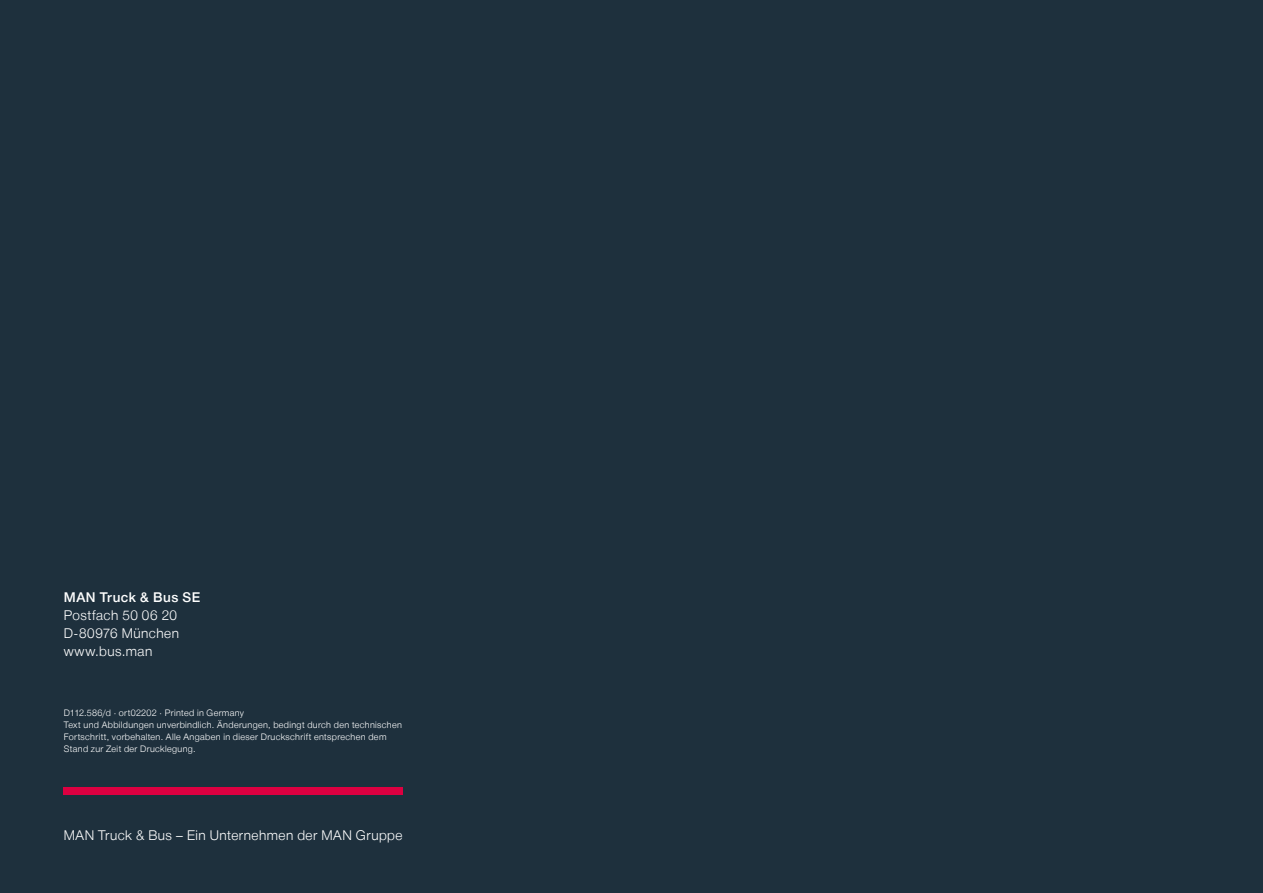
<style>
.page{position:relative;width:1263px;height:893px;background:#1e303d}
.page>*{position:absolute;margin:0;border:0;box-sizing:border-box;transform-origin:0 0}
.t1{font:300 13.5px/18px "Man Global";letter-spacing:.035em;color:#fff}
.t2{font:500 13.5px "Man Global";letter-spacing:.04em;color:#fff}
.t3{font:300 9px/12px "Man Global";letter-spacing:.04em;color:#fff}
</style>
<div class="page">
<div style="left:64px;top:787px;width:339px;height:8px;background:#dd0041"></div>
<h1 class="t2" style="left:64px;top:588px;width:138px">MAN Truck &amp; Bus SE</h1>
<h1 class="t1" style="left:64px;top:606px;width:117px">Postfach 50 06 20<br>D-80976 München www.bus.man</h1>
<p class="t3" style="left:64px;top:706px;width:340px">D112.586/d · ort02202 · Printed in Germany<br>Text und Abbildungen unverbindlich. Änderungen, bedingt durch den technischen Fortschritt, vorbehalten. Alle Angaben in dieser Druckschrift entsprechen dem Stand zur Zeit der Drucklegung.</p>
<h1 class="t1" style="left:64px;top:826px;width:340px">MAN Truck &amp; Bus – Ein Unternehmen der MAN Gruppe</h1>
</div>
